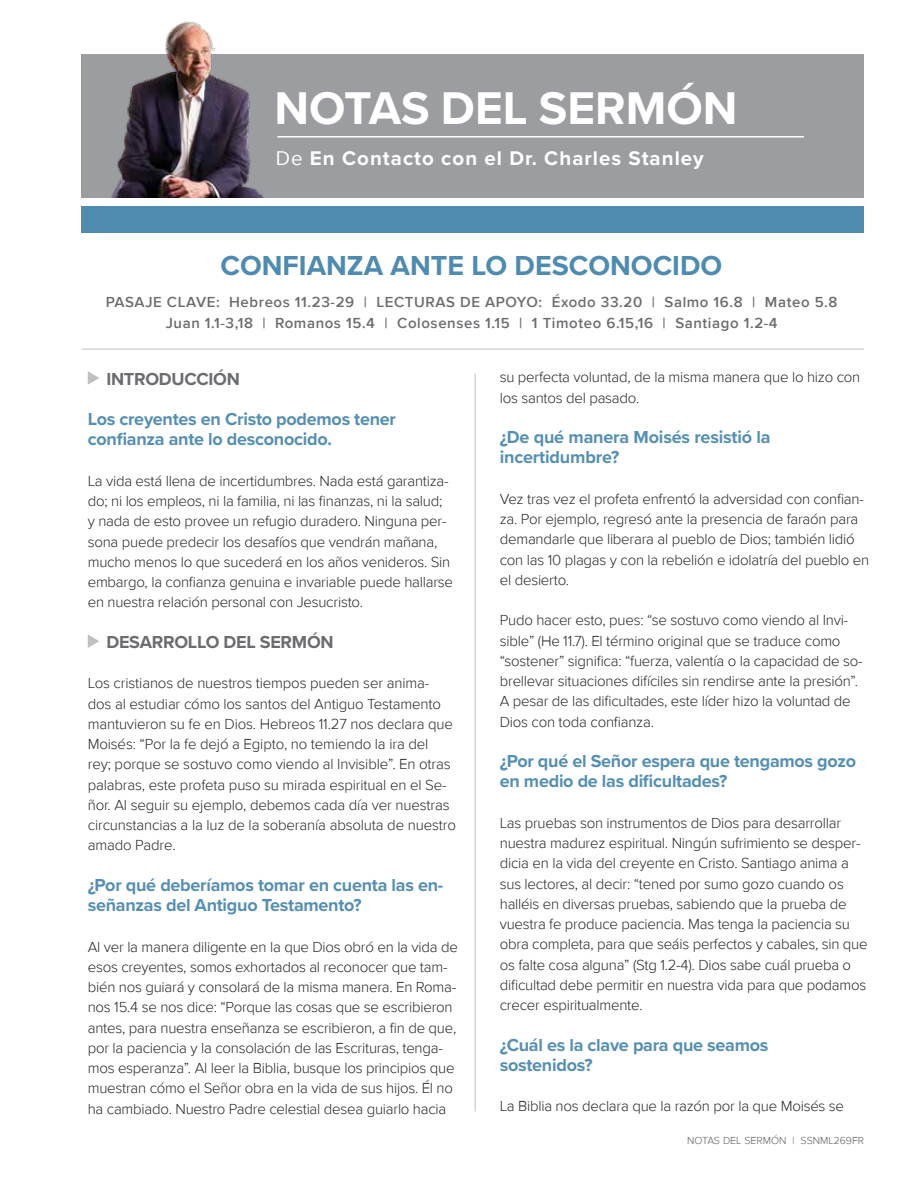
<style>
.page{position:relative;width:918px;height:1188px;background:#fff}
.page>*{position:absolute;margin:0;border:0;box-sizing:border-box;transform-origin:0 0}
.t1{font:700 47.55px "Proxima Nova";color:#fff}
.t2{font:700 28.5px "Proxima Nova";color:#4e8bae}
.t3{font:700 20.55px "Proxima Nova";letter-spacing:.05em;color:#fff}
.t4{font:700 18px/20.2px "Proxima Nova";letter-spacing:-.015em;color:#568fb1}
.t5{font:700 18px "Proxima Nova";letter-spacing:-.015em;color:#6b6c6f}
.t6{font:300 15px/20.2px "Proxima Nova";letter-spacing:-.015em;color:#292829}
.t7{font:600 15px/21px "Proxima Nova";letter-spacing:.04em;color:#6b6c6f;text-align:center}
.t8{font:300 10.5px "Proxima Nova";color:#58595b}
.s1{font-family:"Proxima Nova A";font-weight:400}
</style>
<div class="page">
<div style="left:81px;top:206px;width:783px;height:27px;background:#4e8bae"></div>
<div style="left:82px;top:54px;width:782px;height:144px;background:#9b9da0"></div>
<img style="left:111px;top:21px;width:153px;height:177px">
<svg style="left:88px;top:371px;width:11px;height:14px"></svg>
<svg style="left:88px;top:635px;width:11px;height:13px"></svg>
<hr style="left:475px;top:374px;width:1px;height:737px;background:#bec0c2">
<hr style="left:82px;top:349px;width:782px;height:1px;background:#bec0c2">
<hr style="left:277px;top:136px;width:527px;height:2px;background:#fff">
<h1 class="t1" style="left:274px;top:73px;width:465px">NOTAS DEL SERMÓN</h1>
<h3 class="t3" style="left:276px;top:143px;width:430px"><span class="s1">De</span> En Contacto con el Dr. Charles Stanley</h3>
<h2 class="t2" style="left:220px;top:245px;width:503px">CONFIANZA ANTE LO DESCONOCIDO</h2>
<p class="t7" style="left:106px;top:291px;width:733px">PASAJE CLAVE: Hebreos 11.23-29 | LECTURAS DE APOYO: Éxodo 33.20 | Salmo 16.8 | Mateo 5.8<br>Juan 1.1-3,18 | Romanos 15.4 | Colosenses 1.15 | 1 Timoteo 6.15,16 | Santiago 1.2-4</p>
<p class="t5" style="left:106px;top:365px;width:135px">INTRODUCCIÓN</p>
<p class="t4" style="left:88px;top:409px;width:310px">Los creyentes en Cristo podemos tener confianza ante lo desconocido.</p>
<p class="t6" style="left:88px;top:470px;width:367px">La vida está llena de incertidumbres. Nada está garantiza&shy;do; ni los empleos, ni la familia, ni las finanzas, ni la salud; y nada de esto provee un refugio duradero. Ninguna per&shy;sona puede predecir los desafíos que vendrán mañana, mucho menos lo que sucederá en los años venideros. Sin embargo, la confianza genuina e invariable puede hallarse en nuestra relación personal con Jesucristo.</p>
<p class="t5" style="left:106px;top:629px;width:229px">DESARROLLO DEL SERMÓN</p>
<p class="t6" style="left:88px;top:673px;width:370px">Los cristianos de nuestros tiempos pueden ser anima&shy;dos al estudiar cómo los santos del Antiguo Testamento mantuvieron su fe en Dios. Hebreos 11.27 nos declara que Moisés: “Por la fe dejó a Egipto, no temiendo la ira del<br>rey; porque se sostuvo como viendo al Invisible”. En otras palabras, este profeta puso su mirada espiritual en el Se&shy;ñor. Al seguir su ejemplo, debemos cada día ver nuestras circunstancias a la luz de la soberanía absoluta de nuestro amado Padre.</p>
<p class="t4" style="left:88px;top:874px;width:357px">¿Por qué deberíamos tomar en cuenta las en&shy;señanzas del Antiguo Testamento?</p>
<p class="t6" style="left:88px;top:936px;width:372px">Al ver la manera diligente en la que Dios obró en la vida de esos creyentes, somos exhortados al reconocer que tam&shy;bién nos guiará y consolará de la misma manera. En Roma&shy;nos 15.4 se nos dice: “Porque las cosas que se escribieron antes, para nuestra enseñanza se escribieron, a fin de que, por la paciencia y la consolación de las Escrituras, tenga&shy;mos esperanza”. Al leer la Biblia, busque los principios que muestran cómo el Señor obra en la vida de sus hijos. Él no ha cambiado. Nuestro Padre celestial desea guiarlo hacia</p>
<p class="t6" style="left:500px;top:366px;width:362px">su perfecta voluntad, de la misma manera que lo hizo con los santos del pasado.</p>
<p class="t4" style="left:500px;top:427px;width:272px">¿De qué manera Moisés resistió la incertidumbre?</p>
<p class="t6" style="left:500px;top:488px;width:371px">Vez tras vez el profeta enfrentó la adversidad con confian&shy;za. Por ejemplo, regresó ante la presencia de faraón para demandarle que liberara al pueblo de Dios; también lidió con las 10 plagas y con la rebelión e idolatría del pueblo en el desierto.</p>
<p class="t6" style="left:500px;top:609px;width:364px">Pudo hacer esto, pues: “se sostuvo como viendo al Invi&shy;sible” (He 11.7). El término original que se traduce como “sostener” significa: “fuerza, valentía o la capacidad de so&shy;brellevar situaciones difíciles sin rendirse ante la presión”.<br>A pesar de las dificultades, este líder hizo la voluntad de Dios con toda confianza.</p>
<p class="t4" style="left:500px;top:751px;width:358px">¿Por qué el Señor espera que tengamos gozo en medio de las dificultades?</p>
<p class="t6" style="left:500px;top:812px;width:369px">Las pruebas son instrumentos de Dios para desarrollar nuestra madurez espiritual. Ningún sufrimiento se desper&shy;dicia en la vida del creyente en Cristo. Santiago anima a sus lectores, al decir: “tened por sumo gozo cuando os halléis en diversas pruebas, sabiendo que la prueba de vuestra fe produce paciencia. Mas tenga la paciencia su obra completa, para que seáis perfectos y cabales, sin que os falte cosa alguna” (Stg 1.2-4). Dios sabe cuál prueba o dificultad debe permitir en nuestra vida para que podamos crecer espiritualmente.</p>
<p class="t4" style="left:500px;top:1034px;width:270px">¿Cuál es la clave para que seamos sostenidos?</p>
<p class="t6" style="left:500px;top:1095px;width:346px">La Biblia nos declara que la razón por la que Moisés se</p>
<p class="t8" style="left:687px;top:1133px;width:178px">NOTAS DEL SERMÓN | SSNML269FR</p>
</div>
